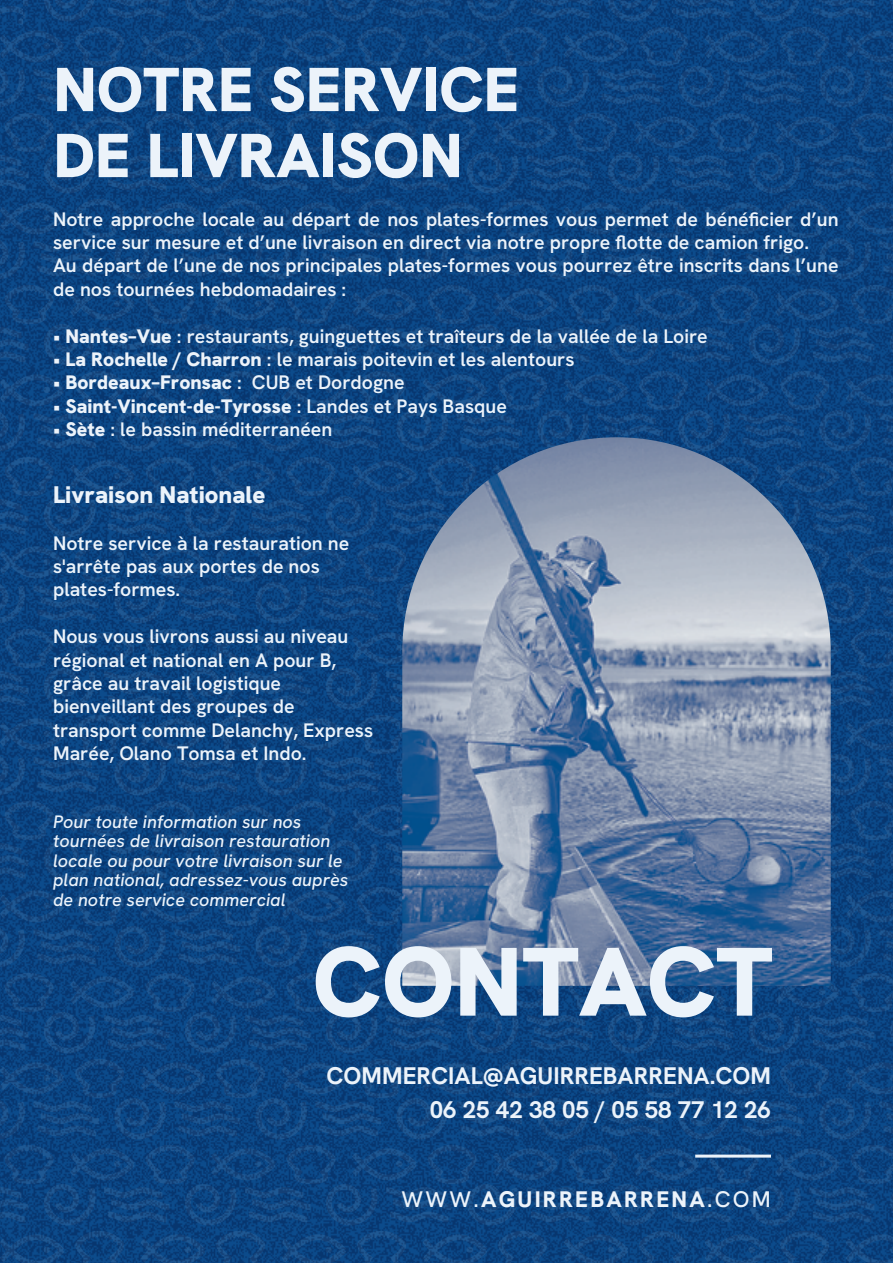
<style>
.page{position:relative;width:893px;height:1263px;background:#fff}
.page>*{position:absolute;margin:0;border:0;box-sizing:border-box;transform-origin:0 0}
.t1{font:900 97.2px "Hanken Grotesk";color:#ecf3fa}
.t2{font:900 62.1px/66px "Hanken Grotesk";color:#ecf3fa}
.t3{font:700 24px/34.5px "Hanken Grotesk";color:#ecf3fa;text-align:right}
.t4{font:900 24px "Hanken Grotesk";color:#ecf3fa}
.t5{font:800 22.5px "Hanken Grotesk";letter-spacing:.1em;color:#ecf3fa}
.t6{font:600 19.5px/23.4px "Hanken Grotesk";color:#ecf3fa}
.t7{font:900 19.5px "Hanken Grotesk";color:#ecf3fa}
.t8{font:italic 500 18px/19.5px "Hanken Grotesk";color:#ecf3fa}
.s1{font-weight:900}
.s2{font-weight:600}
.s3{font-weight:500}
</style>
<div class="page">
<img style="left:0;top:0;width:893px;height:1263px">
<img style="left:0;top:0;width:22px;height:24px">
<img style="left:402px;top:437px;width:429px;height:549px">
<hr style="left:695px;top:1154px;width:76px;height:3px;background:#ecf3fa">
<h2 class="t2" style="left:53px;top:55px;width:467px">NOTRE SERVICE<br>DE LIVRAISON</h2>
<p class="t6" style="left:53px;top:207px;width:787px">Notre approche locale au départ de nos plates-formes vous permet de bénéficier d’un service sur mesure et d’une livraison en direct via notre propre flotte de camion frigo.<br>Au départ de l’une de nos principales plates-formes vous pourrez être inscrits dans l’une de nos tournées hebdomadaires :</p>
<p class="t6" style="left:53px;top:324px;width:656px">• <span class="s1">Nantes–Vue</span> : restaurants, guinguettes et traîteurs de la vallée de la Loire</p>
<p class="t6" style="left:53px;top:347px;width:523px">• <span class="s1">La Rochelle / Charron</span> : le marais poitevin et les alentours</p>
<p class="t7" style="left:53px;top:370px;width:353px"><span class="s2">•</span> Bordeaux–Fronsac <span class="s2">: CUB et Dordogne</span></p>
<p class="t7" style="left:53px;top:393px;width:455px"><span class="s2">•</span> Saint-Vincent-de-Tyrosse <span class="s2">: Landes et Pays Basque</span></p>
<p class="t6" style="left:53px;top:417px;width:281px">• <span class="s1">Sète</span> : le bassin méditerranéen</p>
<p class="t4" style="left:53px;top:479px;width:214px">Livraison Nationale</p>
<p class="t6" style="left:53px;top:531px;width:298px">Notre service à la restauration ne s'arrête pas aux portes de nos plates-formes.</p>
<p class="t6" style="left:53px;top:624px;width:322px">Nous vous livrons aussi au niveau régional et national en A pour B, grâce au travail logistique bienveillant des groupes de transport comme Delanchy, Express<br>Marée, Olano Tomsa et Indo.</p>
<p class="t8" style="left:53px;top:811px;width:297px">Pour toute information sur nos tournées de livraison restauration locale ou pour votre livraison sur le plan national, adressez-vous auprès de notre service commercial</p>
<h1 class="t1" style="left:313px;top:918px;width:462px">CONTACT</h1>
<p class="t3" style="left:327px;top:1057px;width:446px">COMMERCIAL@AGUIRREBARRENA.COM<br>06 25 42 38 05 / 05 58 77 12 26</p>
<p class="t5" style="left:402px;top:1184px;width:371px"><span class="s3">WWW.</span>AGUIRREBARRENA<span class="s3">.COM</span></p>
</div>
